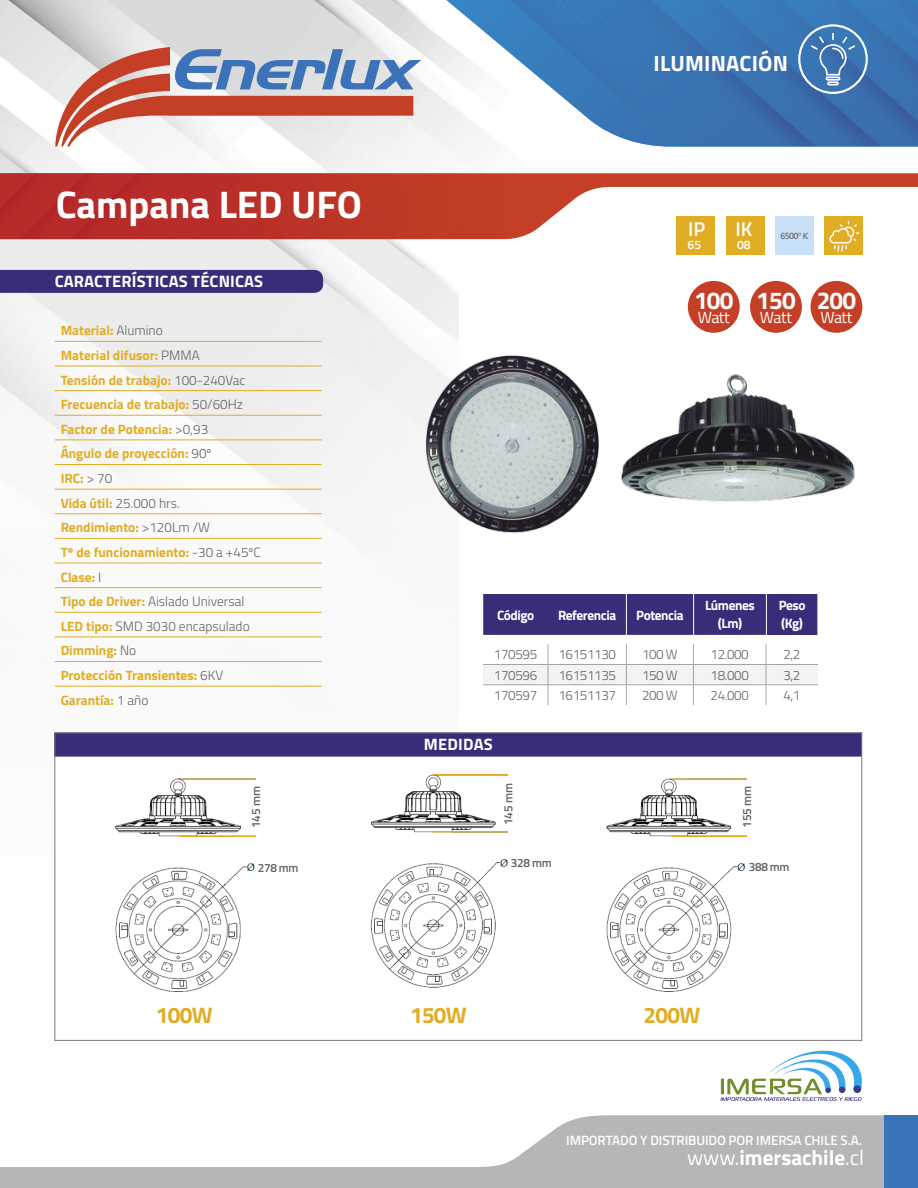
<style>
.page{position:relative;width:918px;height:1188px;background:#fff}
.page>*{position:absolute;margin:0;border:0;box-sizing:border-box;transform-origin:0 0}
.t1{font:700 38.55px "Titillium";color:#fff}
.t2{font:700 24.45px "Titillium";letter-spacing:-.03em;color:#fff}
.t3{font:700 22.5px "Titillium";letter-spacing:-.03em;color:#e0ad24}
.t4{font:700 22.05px "Titillium";letter-spacing:.01em;color:#fff}
.t5{font:700 21.15px "Titillium Web";color:#fff}
.t6{font:600 19.95px "Titillium";color:#fff}
.t7{font:700 16.5px "Titillium";letter-spacing:.01em;color:#fff}
.t8{font:16.2px "Titillium";letter-spacing:-.03em;color:#fff}
.t9{font:700 13.5px/24.6px "Titillium";color:#e0ad24}
.t10{font:300 13.5px "Titillium";letter-spacing:-.03em;color:#636363}
.t11{font:700 13.5px/18px "Titillium";letter-spacing:-.03em;color:#fff;text-align:center}
.t12{font:600 13.5px "Titillium Web";letter-spacing:-.01em;color:#fff}
.t13{font:600 12.3px "Titillium";color:#fff}
.t14{font:600 12px "Titillium";letter-spacing:-.03em;color:#636363}
.t15{font:8.85px "Fruit";letter-spacing:-.06em;color:#636363}
.s1{font-weight:300;color:#636363}
.s2{font-weight:400}
</style>
<div class="page">
<img style="left:0;top:147px;width:452px;height:26px">
<img style="left:0;top:239px;width:459px;height:621px">
<svg style="left:505px;top:173px;width:413px;height:66px"></svg>
<img style="left:0;top:173px;width:505px;height:66px">
<svg style="left:0;top:0;width:446px;height:147px;fill:#e0e0e0"></svg>
<img style="left:446px;top:0;width:472px;height:147px">
<svg style="left:55px;top:47px;width:366px;height:100px"></svg>
<svg style="left:0;top:1115px;width:884px;height:73px;fill:#b6b6b6"></svg>
<div style="left:0;top:270px;width:323px;height:23px;background:#392d7a"></div>
<div style="left:884px;top:1115px;width:34px;height:73px;background:#3c73b8"></div>
<div style="left:798px;top:24px;width:70px;height:70px;border:2px solid #fff;border-radius:50%"></div>
<div style="left:827px;top:81px;width:12px;height:5px;background:#fff;border-radius:2px"></div>
<svg style="left:811px;top:33px;width:44px;height:51px;background:#5484bb"></svg>
<svg style="left:720px;top:1050px;width:142px;height:51px"></svg>
<div style="left:726px;top:217px;width:39px;height:38px;background:#e0ad24"></div>
<div style="left:677px;top:217px;width:38px;height:38px;background:#e0ad24"></div>
<div style="left:775px;top:217px;width:39px;height:38px;background:#c8e1f8"></div>
<div style="left:825px;top:217px;width:38px;height:38px;background:#e0ad24"></div>
<svg style="left:829px;top:221px;width:30px;height:31px"></svg>
<hr style="left:55px;top:341px;width:267px;height:1px;background:#e0ad24">
<hr style="left:55px;top:366px;width:267px;height:1px;background:#e0ad24">
<hr style="left:55px;top:390px;width:267px;height:1px;background:#e0ad24">
<hr style="left:55px;top:415px;width:267px;height:1px;background:#e0ad24">
<hr style="left:55px;top:440px;width:267px;height:1px;background:#e0ad24">
<hr style="left:55px;top:464px;width:267px;height:1px;background:#e0ad24">
<hr style="left:55px;top:489px;width:267px;height:1px;background:#e0ad24">
<hr style="left:55px;top:514px;width:267px;height:1px;background:#e0ad24">
<hr style="left:55px;top:538px;width:267px;height:1px;background:#e0ad24">
<hr style="left:55px;top:563px;width:267px;height:1px;background:#e0ad24">
<hr style="left:55px;top:587px;width:267px;height:1px;background:#e0ad24">
<hr style="left:55px;top:612px;width:267px;height:1px;background:#e0ad24">
<hr style="left:55px;top:637px;width:267px;height:1px;background:#e0ad24">
<hr style="left:55px;top:661px;width:267px;height:1px;background:#e0ad24">
<hr style="left:55px;top:686px;width:267px;height:1px;background:#e0ad24">
<div style="left:750px;top:281px;width:52px;height:52px;background:#c43f26;border-radius:50%"></div>
<div style="left:811px;top:281px;width:51px;height:52px;background:#c43f26;border-radius:50%"></div>
<div style="left:688px;top:281px;width:52px;height:52px;background:#c43f26;border-radius:50%"></div>
<hr style="left:483px;top:664px;width:65px;height:1px;background:#aaa">
<hr style="left:483px;top:684px;width:65px;height:1px;background:#aaa">
<svg style="left:626px;top:644px;width:1px;height:61px"></svg>
<svg style="left:693px;top:644px;width:1px;height:61px"></svg>
<svg style="left:766px;top:644px;width:1px;height:61px"></svg>
<svg style="left:548px;top:644px;width:1px;height:61px"></svg>
<div style="left:483px;top:594px;width:283px;height:41px;background:#392d7a"></div>
<div style="left:766px;top:594px;width:52px;height:41px;background:#392d7a"></div>
<hr style="left:626px;top:594px;width:1px;height:41px;background:#fff">
<hr style="left:693px;top:594px;width:1px;height:41px;background:#fff">
<hr style="left:766px;top:594px;width:1px;height:41px;background:#fff">
<div style="left:484px;top:664px;width:334px;height:21px;background:#f3f3f3"></div>
<div style="left:55px;top:733px;width:807px;height:307px;background:#fff"></div>
<div style="left:57px;top:735px;width:803px;height:22px;background:#392d7a"></div>
<img style="left:115px;top:778px;width:141px;height:214px">
<img style="left:370px;top:773px;width:138px;height:215px">
<img style="left:606px;top:778px;width:141px;height:214px">
<div style="left:364px;top:855px;width:16px;height:15px;background:#fff"></div>
<div style="left:594px;top:859px;width:16px;height:16px;background:#fff"></div>
<hr style="left:433px;top:774px;width:75px;height:1px;background:#e0ad24">
<hr style="left:672px;top:779px;width:75px;height:1px;background:#e0ad24">
<hr style="left:181px;top:779px;width:75px;height:1px;background:#e0ad24">
<hr style="left:432px;top:831px;width:76px;height:1px;background:#e0ad24">
<hr style="left:671px;top:836px;width:76px;height:1px;background:#e0ad24">
<hr style="left:180px;top:836px;width:76px;height:1px;background:#e0ad24">
<img style="left:417px;top:352px;width:182px;height:191px">
<img style="left:621px;top:374px;width:235px;height:128px">
<h1 class="t1" style="left:56px;top:175px;width:308px">Campana LED UFO</h1>
<p class="t7" style="left:55px;top:269px;width:210px">Características técnicas</p>
<p class="t9" style="left:61px;top:318px;width:202px">Material: <span class="s1">Alumino<br></span>Material difusor: <span class="s1">PMMA<br></span>Tensión de trabajo: <span class="s1">100-240Vac<br></span>Frecuencia de trabajo: <span class="s1">50/60Hz<br></span>Factor de Potencia: <span class="s1">&gt;0,93<br></span>Ángulo de proyección: <span class="s1">90º<br></span>IRC: <span class="s1">&gt; 70<br></span>Vida útil: <span class="s1">25.000 hrs.<br></span>Rendimiento: <span class="s1">&gt;120Lm /W<br></span>Tº de funcionamiento: <span class="s1">-30 a +45ºC<br></span>Clase: <span class="s1">I<br></span>Tipo de Driver: <span class="s1">Aislado Universal<br></span>LED tipo: <span class="s1">SMD 3030 encapsulado<br></span>Dimming: <span class="s1">No<br></span>Protección Transientes: <span class="s1">6KV<br></span>Garantía: <span class="s1">1 año</span></p>
<h3 class="t4" style="left:654px;top:46px;width:136px">Iluminación</h3>
<h3 class="t6" style="left:688px;top:214px;width:19px">IP</h3>
<p class="t13" style="left:688px;top:235px;width:15px">65</p>
<h3 class="t6" style="left:735px;top:214px;width:18px">IK</h3>
<p class="t13" style="left:737px;top:235px;width:15px">08</p>
<p class="t15" style="left:780px;top:231px;width:30px">6500ºK</p>
<h2 class="t2" style="left:694px;top:282px;width:164px">100 150 200</h2>
<p class="t8" style="left:698px;top:305px;width:34px">Watt</p>
<p class="t8" style="left:760px;top:305px;width:34px">Watt</p>
<p class="t8" style="left:820px;top:305px;width:34px">Watt</p>
<p class="t11" style="left:497px;top:605px;width:39px">Código</p>
<p class="t11" style="left:558px;top:605px;width:60px">Referencia</p>
<p class="t11" style="left:636px;top:605px;width:49px">Potencia</p>
<p class="t11" style="left:705px;top:596px;width:51px">Lúmenes (Lm)</p>
<p class="t11" style="left:779px;top:596px;width:28px;text-align:left">Peso (Kg)</p>
<p class="t10" style="left:494px;top:645px;width:45px">170595</p>
<p class="t10" style="left:558px;top:645px;width:59px">16151130</p>
<p class="t10" style="left:642px;top:645px;width:37px">100 W</p>
<p class="t10" style="left:711px;top:645px;width:40px">12.000</p>
<p class="t10" style="left:783px;top:645px;width:19px">2,2</p>
<p class="t10" style="left:494px;top:665px;width:45px">170596</p>
<p class="t10" style="left:558px;top:665px;width:59px">16151135</p>
<p class="t10" style="left:642px;top:665px;width:37px">150 W</p>
<p class="t10" style="left:711px;top:665px;width:40px">18.000</p>
<p class="t10" style="left:783px;top:665px;width:19px">3,2</p>
<p class="t10" style="left:494px;top:686px;width:45px">170597</p>
<p class="t10" style="left:558px;top:686px;width:59px">16151137</p>
<p class="t10" style="left:642px;top:686px;width:37px">200 W</p>
<p class="t10" style="left:711px;top:686px;width:40px">24.000</p>
<p class="t10" style="left:783px;top:686px;width:19px">4,1</p>
<p class="t7" style="left:424px;top:732px;width:70px">medidas</p>
<p class="t14" style="left:247px;top:828px;width:43px;rotate:-90deg">145 mm</p>
<p class="t14" style="left:499px;top:825px;width:43px;rotate:-90deg">145 mm</p>
<p class="t14" style="left:738px;top:828px;width:43px;rotate:-90deg">155 mm</p>
<p class="t14" style="left:258px;top:858px;width:42px">278 mm</p>
<p class="t14" style="left:511px;top:854px;width:42px">328 mm</p>
<p class="t14" style="left:749px;top:857px;width:42px">388 mm</p>
<h3 class="t3" style="left:156px;top:998px;width:58px">100W</h3>
<h3 class="t3" style="left:410px;top:998px;width:58px">150W</h3>
<h3 class="t3" style="left:644px;top:998px;width:58px">200W</h3>
<p class="t12" style="left:566px;top:1130px;width:297px">IMPORTADO Y DISTRIBUIDO POR IMERSA CHILE S.A.</p>
<h3 class="t5" style="left:687px;top:1142px;width:178px"><span class="s2">www.</span>imersachile<span class="s2">.cl</span></h3>
</div>
